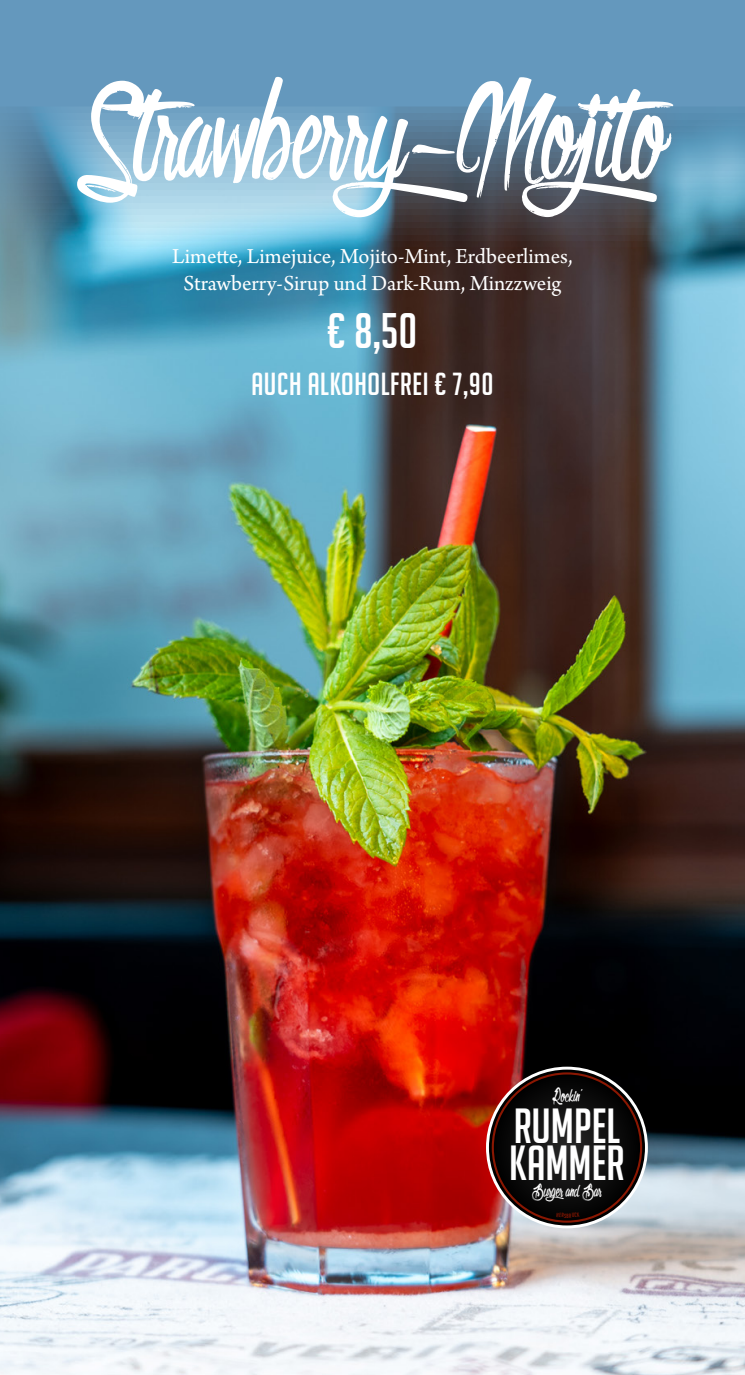
<style>
.page{position:relative;width:745px;height:1375px;background:#fff}
.page>*{position:absolute;margin:0;border:0;box-sizing:border-box;transform-origin:0 0}
.t1{font:175px "Olympic Branding";color:#fff}
.t2{font:48.75px "Big Noodle Titling";color:#fff}
.t3{font:48px/37px "Big Noodle Titling";color:#fff}
.t4{font:31px "Big Noodle Titling";letter-spacing:.02em;color:#fff}
.t5{font:23px "Olympic Branding";color:#fff}
.t6{font:22.5px/27.5px "Arno Pro";color:#fff;text-align:center}
</style>
<div class="page">
<div style="left:0;top:0;width:744px;height:1375px;background:#6498bd"></div>
<img style="left:0;top:107px;width:744px;height:1268px">
<svg style="left:485px;top:1067px;width:162px;height:161px"></svg>
<svg style="left:490px;top:1071px;width:153px;height:153px"></svg>
<div style="left:488px;top:1069px;width:156px;height:156px;border:3px solid #000;border-radius:50%"></div>
<svg style="left:493px;top:1074px;width:146px;height:146px"></svg>
<svg style="left:556px;top:1212px;width:23px;height:5px"></svg>
<h1 class="t1" style="left:78px;top:57px;width:635px">Strawberry-Mojito</h1>
<p class="t6" style="left:172px;top:243px;width:401px">Limette, Limejuice, Mojito-Mint, Erdbeerlimes,<br>Strawberry-Sirup und Dark-Rum, Minzzweig</p>
<h2 class="t2" style="left:327px;top:304px;width:91px">€ 8,50</h2>
<h3 class="t4" style="left:251px;top:367px;width:243px">AUCH ALKOHOLFREI € 7,90</h3>
<p class="t5" style="left:551px;top:1086px;width:31px">Rockin'</p>
<h3 class="t3" style="left:509px;top:1107px;width:117px">RUMPEL<br>KAMMER</h3>
<p class="t5" style="left:531px;top:1180px;width:71px">Burger and Bar</p>
</div>
